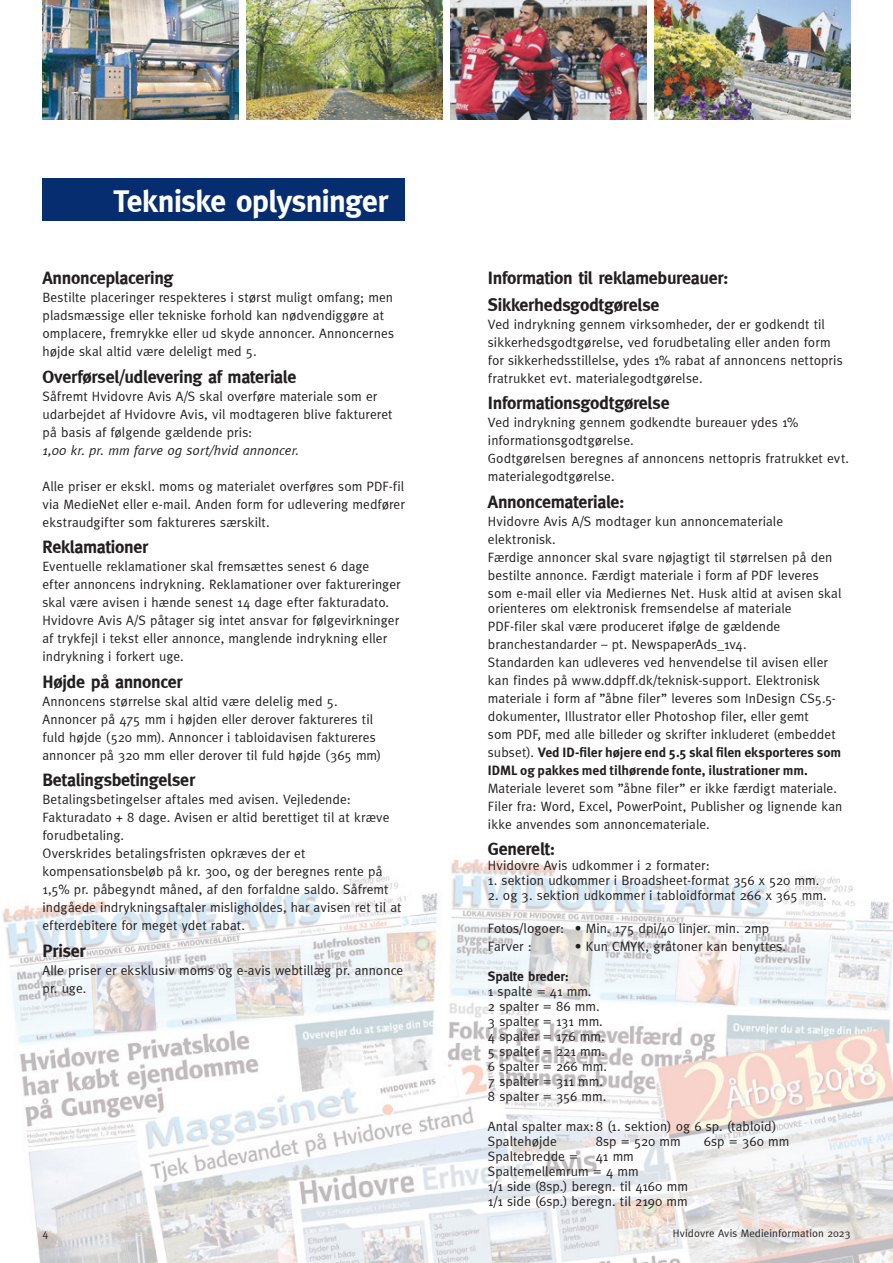
<style>
.page{position:relative;width:893px;height:1263px;background:#fff}
.page>*{position:absolute;margin:0;border:0;box-sizing:border-box;transform-origin:0 0}
.t1{font:700 31.5px "Meta";letter-spacing:-.02em;color:#fff}
.t2{font:700 18px/26.5px "Meta";letter-spacing:-.02em;color:#231f20}
.t3{font:13.5px/18px "Meta";letter-spacing:.005em;color:#231f20}
.t4{font:italic 13.5px "Meta";color:#231f20}
.t5{font:700 13.5px "Meta";letter-spacing:-.01em;color:#231f20}
.t6{font:10.8px "Meta";letter-spacing:.015em;color:#231f20}
.s1{font-weight:700}
</style>
<div class="page">
<img style="left:2px;top:859px;width:891px;height:404px">
<img style="left:43px;top:0;width:195px;height:119px">
<img style="left:247px;top:0;width:195px;height:119px">
<img style="left:655px;top:0;width:195px;height:119px">
<img style="left:451px;top:0;width:195px;height:119px">
<div style="left:43px;top:179px;width:362px;height:42px;background:#052d6f"></div>
<h1 class="t1" style="left:114px;top:182px;width:276px">Tekniske oplysninger</h1>
<h2 class="t2" style="left:43px;top:265px;width:133px">Annonceplacering</h2>
<p class="t3" style="left:43px;top:288px;width:353px">Bestilte placeringer respekteres i størst muligt omfang; men pladsmæssige eller tekniske forhold kan nødvendiggøre at omplacere, fremrykke eller ud skyde annoncer. Annoncernes højde skal altid være deleligt med 5.</p>
<h2 class="t2" style="left:43px;top:363px;width:255px">Overførsel/udlevering af materiale</h2>
<p class="t3" style="left:43px;top:387px;width:352px">Såfremt Hvidovre Avis A/S skal overføre materiale som er udarbejdet af Hvidovre Avis, vil modtageren blive faktureret på basis af følgende gældende pris:</p>
<p class="t4" style="left:43px;top:442px;width:258px">1,00 kr. pr. mm farve og sort/hvid annoncer.</p>
<p class="t3" style="left:43px;top:477px;width:364px;text-align:justify">Alle priser er ekskl. moms og materialet overføres som PDF-fil via MedieNet eller e-mail. Anden form for udlevering medfører ekstraudgifter som faktureres særskilt.</p>
<h2 class="t2" style="left:43px;top:534px;width:107px">Reklamationer</h2>
<p class="t3" style="left:43px;top:557px;width:359px">Eventuelle reklamationer skal fremsættes senest 6 dage<br>efter annoncens indrykning. Reklamationer over faktureringer skal være avisen i hænde senest 14 dage efter fakturadato.<br>Hvidovre Avis A/S påtager sig intet ansvar for følgevirkninger af trykfejl i tekst eller annonce, manglende indrykning eller indrykning i forkert uge.</p>
<h2 class="t2" style="left:43px;top:668px;width:141px">Højde på annoncer</h2>
<p class="t3" style="left:43px;top:692px;width:340px">Annoncens størrelse skal altid være delelig med 5.<br>Annoncer på 475 mm i højden eller derover faktureres til fuld højde (520 mm). Annoncer i tabloidavisen faktureres annoncer på 320 mm eller derover til fuld højde (365 mm)</p>
<h2 class="t2" style="left:43px;top:767px;width:154px">Betalingsbetingelser</h2>
<p class="t3" style="left:43px;top:790px;width:361px">Betalingsbetingelser aftales med avisen. Vejledende:<br>Fakturadato + 8 dage. Avisen er altid berettiget til at kræve forudbetaling.<br>Overskrides betalingsfristen opkræves der et kompensationsbeløb på kr. 300, og der beregnes rente på 1,5% pr. påbegyndt måned, af den forfaldne saldo. Såfremt indgåede indrykningsaftaler misligholdes, har avisen ret til at efterdebitere for meget ydet rabat.</p>
<h2 class="t2" style="left:43px;top:937px;width:45px">Priser</h2>
<p class="t3" style="left:43px;top:961px;width:362px">Alle priser er eksklusiv moms og e-avis webtillæg pr. annonce pr. uge.</p>
<h2 class="t2" style="left:488px;top:265px;width:242px">Information til reklamebureauer:<br>Sikkerhedsgodtgørelse</h2>
<p class="t3" style="left:488px;top:315px;width:356px">Ved indrykning gennem virksomheder, der er godkendt til sikkerhedsgodtgørelse, ved forudbetaling eller anden form for sikkerhedsstillelse, ydes 1% rabat af annoncens nettopris fratrukket evt. materialegodtgørelse.</p>
<h2 class="t2" style="left:488px;top:390px;width:183px">Informationsgodtgørelse</h2>
<p class="t3" style="left:488px;top:413px;width:363px">Ved indrykning gennem godkendte bureauer ydes 1% informationsgodtgørelse.<br>Godtgørelsen beregnes af annoncens nettopris fratrukket evt. materialegodtgørelse.</p>
<h2 class="t2" style="left:488px;top:488px;width:138px">Annoncemateriale:</h2>
<p class="t3" style="left:488px;top:512px;width:355px">Hvidovre Avis A/S modtager kun annoncemateriale elektronisk.<br>Færdige annoncer skal svare nøjagtigt til størrelsen på den bestilte annonce. Færdigt materiale i form af PDF leveres som e-mail eller via Mediernes Net. Husk altid at avisen skal</p>
<p class="t3" style="left:488px;top:599px;width:355px">orienteres om elektronisk fremsendelse af materiale PDF-filer skal være produceret ifølge de gældende branchestandarder – pt. NewspaperAds_1v4.<br>Standarden kan udleveres ved henvendelse til avisen eller kan findes på www.ddpff.dk/teknisk-support. Elektronisk materiale i form af ”åbne filer” leveres som InDesign CS5.5- dokumenter, Illustrator eller Photoshop filer, eller gemt<br>som PDF, med alle billeder og skrifter inkluderet (embeddet subset). <span class="s1">Ved ID-filer højere end 5.5 skal filen eksporteres som IDML og pakkes med tilhørende fonte, ilustrationer mm.</span></p>
<p class="t3" style="left:488px;top:779px;width:356px">Materiale leveret som ”åbne filer” er ikke færdigt materiale.<br>Filer fra: Word, Excel, PowerPoint, Publisher og lignende kan ikke anvendes som annoncemateriale.</p>
<h2 class="t2" style="left:488px;top:836px;width:69px">Generelt:</h2>
<p class="t3" style="left:488px;top:856px;width:223px">Hvidovre Avis udkommer i 2 formater:</p>
<p class="t3" style="left:488px;top:871px;width:333px">1. sektion udkommer i Broadsheet-format 356 x 520 mm.</p>
<p class="t3" style="left:488px;top:886px;width:340px">2. og 3. sektion udkommer i tabloidformat 266 x 365 mm.</p>
<p class="t3" style="left:488px;top:919px;width:283px">Fotos/logoer: • Min. 175 dpi/40 linjer. min. 2mp<br>Farver :</p>
<p class="t3" style="left:575px;top:937px;width:213px">• Kun CMYK, gråtoner kan benyttes.</p>
<p class="t5" style="left:488px;top:969px;width:83px">Spalte breder:</p>
<p class="t3" style="left:488px;top:984px;width:120px;line-height:15px">1 spalte = 41 mm.<br>2 spalter = 86 mm.<br>3 spalter = 131 mm.<br>4 spalter = 176 mm.<br>5 spalter = 221 mm.<br>6 spalter = 266 mm.<br>7 spalter = 311 mm.<br>8 spalter = 356 mm.</p>
<p class="t3" style="left:488px;top:1119px;width:290px;line-height:15px">Antal spalter max: 8 (1. sektion) og 6 sp. (tabloid)<br>Spaltehøjde</p>
<p class="t3" style="left:596px;top:1132px;width:86px">8sp = 520 mm</p>
<p class="t3" style="left:704px;top:1132px;width:87px">6sp = 360 mm</p>
<p class="t3" style="left:488px;top:1147px;width:92px">Spaltebredde =</p>
<p class="t3" style="left:488px;top:1149px;width:202px;line-height:15px;text-indent:108px">41 mm<br>Spaltemellemrum = 4 mm<br>1/1 side (8sp.) beregn. til 4160 mm<br>1/1 side (6sp.) beregn. til 2190 mm</p>
<p class="t6" style="left:43px;top:1227px;width:7px">4</p>
<p class="t6" style="left:673px;top:1227px;width:179px">Hvidovre Avis Medieinformation 2023</p>
</div>
